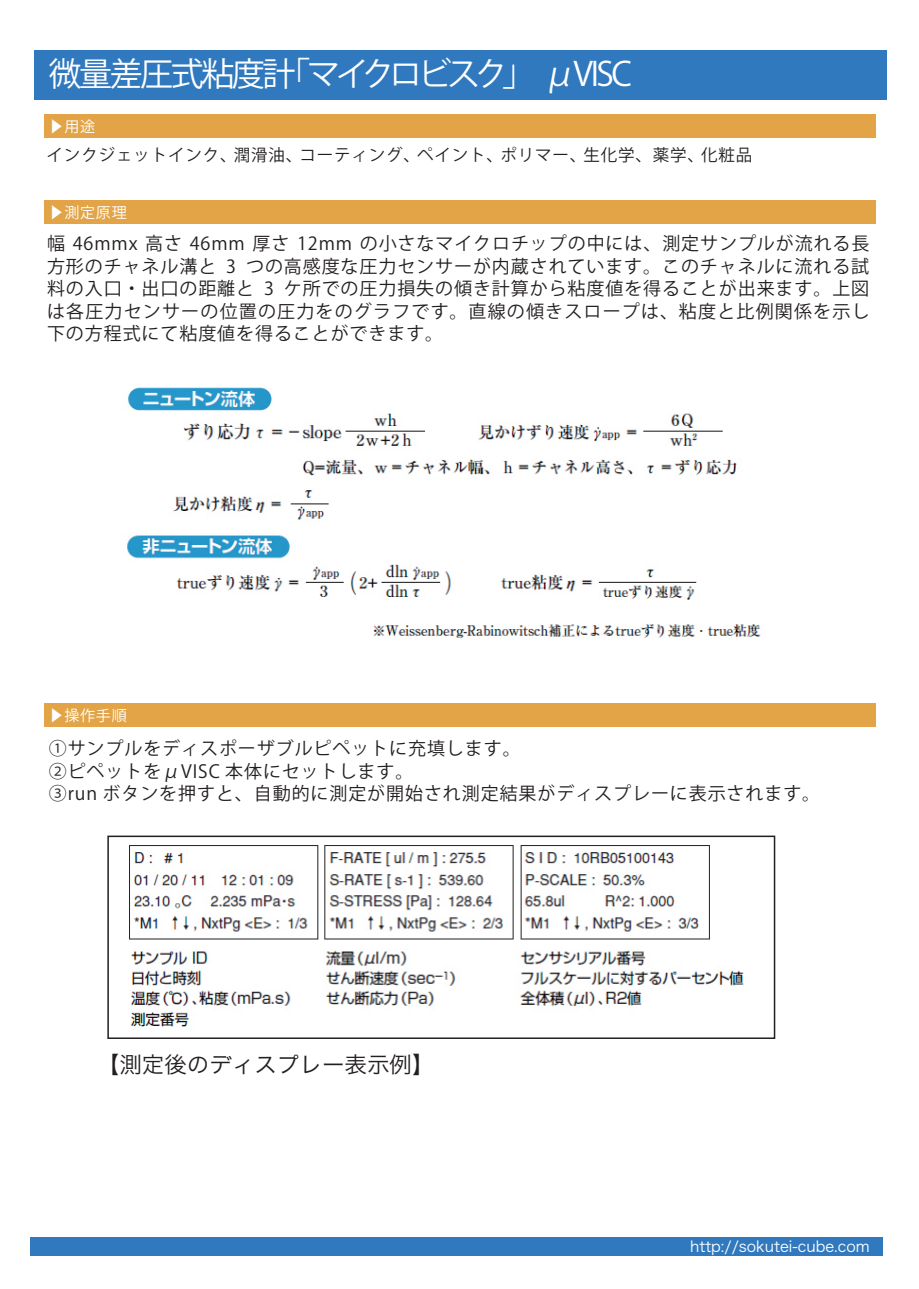
<style>
.page{position:relative;width:919px;height:1289px;background:#fff}
.page>*{position:absolute;margin:0;border:0;box-sizing:border-box;transform-origin:0 0}
.t1{font:33px "Hira Kaku Pro N W6 90 ms RKSJ H";letter-spacing:-.075em;color:#fff}
.t2{font:22.5px "Hira Kaku Pro W3";color:#231f20}
.t3{font:18px/22.5px "Hira Kaku Pro N W3 90 ms RKSJ H";letter-spacing:.05em;color:#231f20;text-align:justify}
.t4{font:16.5px "Hira Kaku Pro N W3 90 ms RKSJ H";letter-spacing:.05em;color:#231f20}
.t5{font:15px "Hira Kaku Pro W3";color:#fff}
.t6{font:15px "Hira Kaku Pro N W6 90 ms RKSJ H";letter-spacing:.05em;color:#fff}
</style>
<div class="page">
<div style="left:34px;top:50px;width:852px;height:49px;background:#3079be"></div>
<div style="left:30px;top:1237px;width:852px;height:19px;background:#3079be"></div>
<div style="left:44px;top:200px;width:831px;height:23px;background:#e2a447"></div>
<div style="left:44px;top:703px;width:831px;height:23px;background:#e2a447"></div>
<div style="left:44px;top:114px;width:831px;height:23px;background:#e2a447"></div>
<img style="left:127px;top:387px;width:634px;height:251px">
<img style="left:129px;top:845px;width:615px;height:182px">
<div style="left:107px;top:835px;width:668px;height:203px;border:2px solid #231f20"></div>
<h1 class="t1" style="left:49px;top:56px;width:585px">微量差圧式粘度計「マイクロビスク」 μVISC</h1>
<p class="t6" style="left:49px;top:118px;width:48px">▶用途</p>
<p class="t4" style="left:47px;top:145px;width:707px">インクジェットインク、潤滑油、コーティング、ペイント、ポリマー、生化学、薬学、化粧品</p>
<p class="t6" style="left:49px;top:204px;width:79px">▶測定原理</p>
<p class="t3" style="left:47px;top:232px;width:824px">幅 46mmx 高さ 46mm 厚さ 12mm の小さなマイクロチップの中には、測定サンプルが流れる長方形のチャネル溝と 3 つの高感度な圧力センサーが内蔵されています。このチャネルに流れる試料の入口・出口の距離と 3 ケ所での圧力損失の傾き計算から粘度値を得ることが出来ます。上図は各圧力センサーの位置の圧力をのグラフです。直線の傾きスロープは、粘度と比例関係を示し下の方程式にて粘度値を得ることができます。</p>
<p class="t6" style="left:49px;top:706px;width:79px">▶操作手順</p>
<p class="t3" style="left:49px;top:737px;width:773px;text-align:left">①サンプルをディスポーザブルピペットに充填します。<br>②ピペットをμVISC 本体にセットします。<br>③run ボタンを押すと、自動的に測定が開始され測定結果がディスプレーに表示されます。</p>
<p class="t2" style="left:97px;top:1044px;width:339px">【測定後のディスプレー表示例】</p>
<p class="t5" style="left:690px;top:1233px;width:181px">http://sokutei-cube.com</p>
</div>
